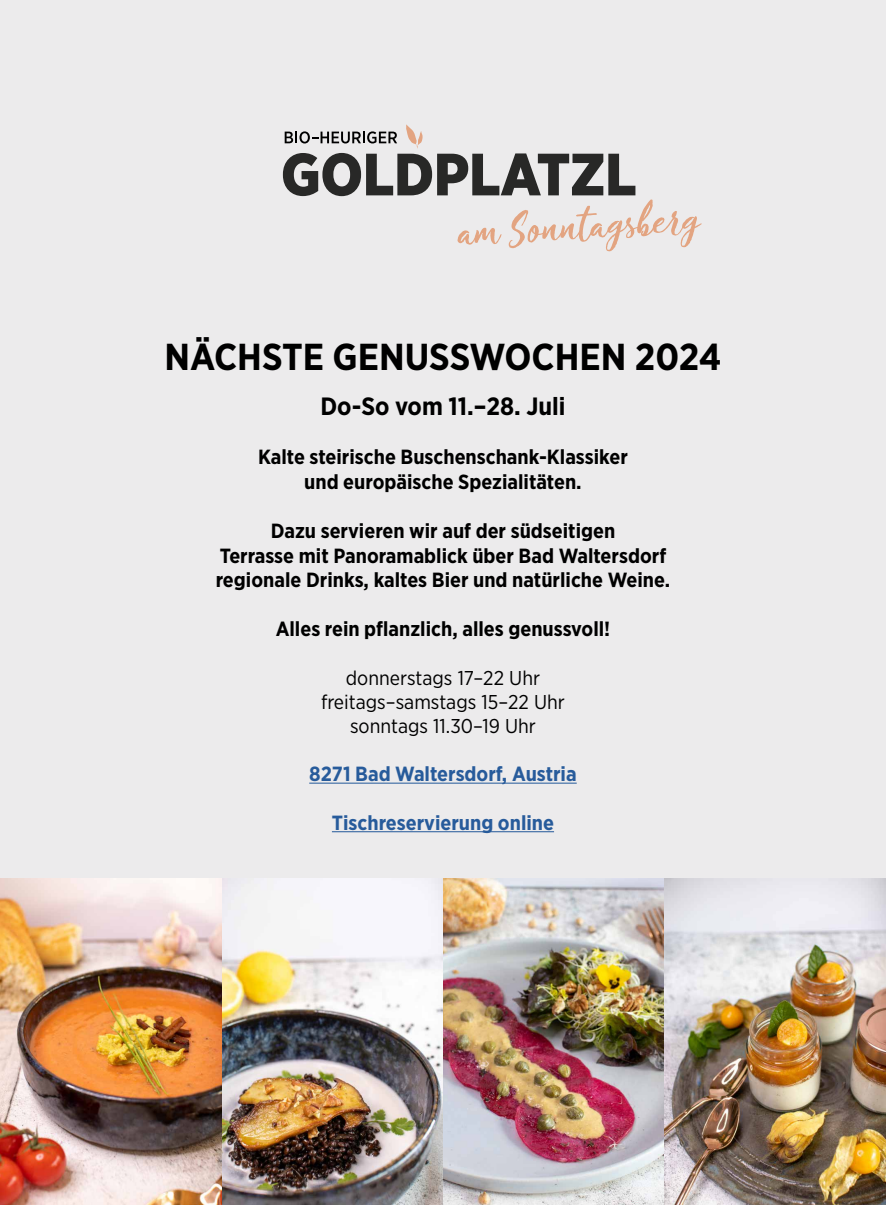
<style>
.page{position:relative;width:886px;height:1205px;background:#ecebec}
.page>*{position:absolute;margin:0;border:0;box-sizing:border-box;transform-origin:0 0}
.t1{font:700 37.5px "Gotham Narrow";color:#000}
.t2{font:700 25px "Gotham Narrow";color:#000}
.t3{font:700 20.5px/24.6px "Gotham Narrow";color:#000;text-align:center}
.t4{font:700 20.5px "Gotham Narrow";color:#275b9b}
.t5{font:20px/24px "Gotham Narrow";color:#000;text-align:center}
</style>
<div class="page">
<img style="left:0;top:879px;width:886px;height:326px">
<hr style="left:309px;top:782px;width:268px;height:1px;background:#275b9b">
<hr style="left:332px;top:831px;width:222px;height:1px;background:#275b9b">
<svg style="left:283px;top:124px;width:419px;height:127px"></svg>
<h1 class="t1" style="left:164px;top:333px;width:558px">NÄCHSTE GENUSSWOCHEN 2024</h1>
<p class="t2" style="left:320px;top:390px;width:247px">Do-So vom 11.–28. Juli</p>
<p class="t3" style="left:258px;top:445px;width:371px">Kalte steirische Buschenschank-Klassiker und europäische Spezialitäten.</p>
<p class="t3" style="left:216px;top:518px;width:456px">Dazu servieren wir auf der südseitigen<br>Terrasse mit Panoramablick über Bad Waltersdorf regionale Drinks, kaltes Bier und natürliche Weine.</p>
<p class="t3" style="left:276px;top:617px;width:336px">Alles rein pflanzlich, alles genussvoll!</p>
<p class="t5" style="left:321px;top:665px;width:245px">donnerstags 17–22 Uhr freitags–samstags 15–22 Uhr sonntags 11.30–19 Uhr</p>
<p class="t4" style="left:309px;top:761px;width:269px">8271 Bad Waltersdorf, Austria</p>
<p class="t4" style="left:332px;top:809px;width:224px">Tischreservierung online</p>
</div>
